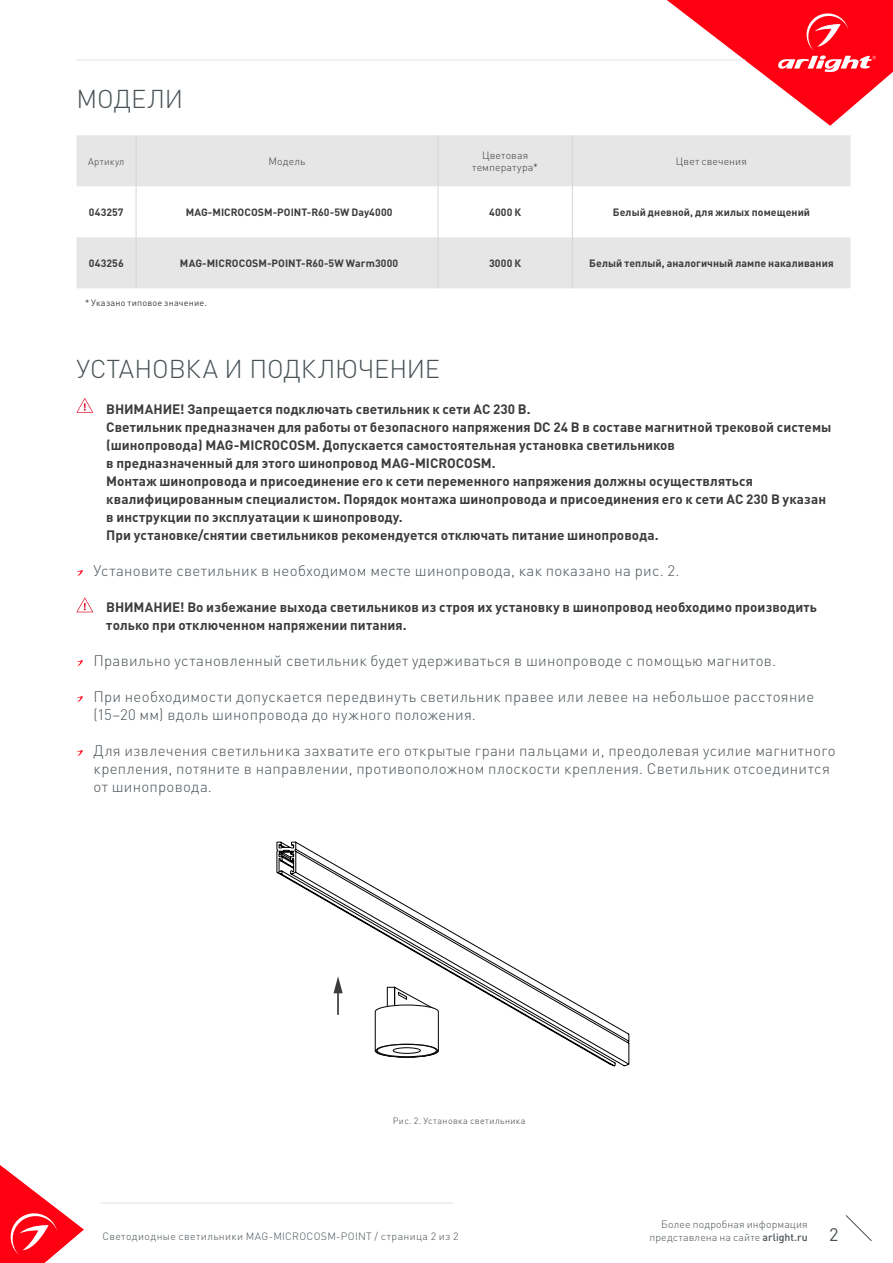
<style>
.page{position:relative;width:893px;height:1263px;background:#fff}
.page>*{position:absolute;margin:0;border:0;box-sizing:border-box;transform-origin:0 0}
.t1{font:300 25.5px "DIN Pro";letter-spacing:-.005em;color:#485156}
.t2{font:18px "DIN Pro";color:#485156}
.t3{font:300 15px/18px "DIN Pro";letter-spacing:.02em;color:#485156}
.t4{font:700 13.5px/18px "DIN Pro";letter-spacing:.005em;color:#3c3c3b}
.t5{font:700 10.5px "DIN Pro";letter-spacing:.01em;color:#3c3c3b}
.t6{font:300 10.5px "DIN Pro";letter-spacing:.03em;color:#485156}
.t7{font:300 10.5px/12.6px "DIN Pro";letter-spacing:.01em;color:#485156;text-align:right}
.t8{font:300 10.5px/12px "DIN Pro";letter-spacing:.01em;color:#3c3c3b;text-align:center}
.t9{font:300 9.75px "DIN Pro";letter-spacing:.025em;color:#3c3c3b}
.t10{font:300 9px "DIN Pro";letter-spacing:.04em;color:#3c3c3b}
.t11{font:9px "DIN Pro";letter-spacing:.025em;color:#3c3c3b}
.s1{font-weight:500}
</style>
<div class="page">
<svg style="left:667px;top:0;width:226px;height:126px"></svg>
<hr style="left:77px;top:60px;width:668px;height:1px;background:#e3e3e3">
<svg style="left:0;top:1165px;width:84px;height:98px"></svg>
<svg style="left:845px;top:1215px;width:27px;height:26px"></svg>
<hr style="left:101px;top:1203px;width:352px;height:1px;background:#e3e3e3">
<svg style="left:77px;top:135px;width:773px;height:153px;fill:#e6e6e6"></svg>
<hr style="left:136px;top:135px;width:1px;height:51px;background:#d5d5d5">
<hr style="left:438px;top:135px;width:1px;height:51px;background:#d5d5d5">
<hr style="left:572px;top:135px;width:1px;height:51px;background:#d5d5d5">
<hr style="left:136px;top:186px;width:1px;height:51px;background:#d5d5d5">
<hr style="left:438px;top:186px;width:1px;height:51px;background:#d5d5d5">
<hr style="left:572px;top:186px;width:1px;height:51px;background:#d5d5d5">
<hr style="left:136px;top:237px;width:1px;height:51px;background:#d5d5d5">
<hr style="left:438px;top:237px;width:1px;height:51px;background:#d5d5d5">
<hr style="left:572px;top:237px;width:1px;height:51px;background:#d5d5d5">
<svg style="left:77px;top:570px;width:6px;height:6px"></svg>
<svg style="left:77px;top:660px;width:6px;height:6px"></svg>
<svg style="left:77px;top:696px;width:6px;height:6px"></svg>
<svg style="left:77px;top:750px;width:6px;height:6px"></svg>
<svg style="left:77px;top:398px;width:16px;height:15px"></svg>
<svg style="left:77px;top:598px;width:16px;height:14px"></svg>
<svg style="left:277px;top:842px;width:352px;height:224px"></svg>
<hr style="left:337px;top:985px;width:2px;height:30px;background:#3c3c3b">
<svg style="left:330px;top:976px;width:16px;height:17px"></svg>
<svg style="left:375px;top:987px;width:64px;height:70px"></svg>
<svg style="left:376px;top:1044px;width:61px;height:13px"></svg>
<div style="left:376px;top:1044px;width:62px;height:13px;border:1px solid #000;border-radius:50%"></div>
<svg style="left:377px;top:1044px;width:59px;height:13px"></svg>
<div style="left:377px;top:1044px;width:59px;height:13px;border:1px solid #000;border-radius:50%"></div>
<div style="left:393px;top:1048px;width:27px;height:5px;background:#fff;border-radius:50%"></div>
<div style="left:393px;top:1047px;width:27px;height:6px;border:1px solid #000;border-radius:50%"></div>
<h1 class="t1" style="left:77px;top:81px;width:108px">МОДЕЛИ</h1>
<p class="t9" style="left:88px;top:154px;width:38px">Артикул</p>
<p class="t8" style="left:269px;top:155px;width:38px">Модель</p>
<p class="t8" style="left:472px;top:149px;width:67px">Цветовая температура*</p>
<p class="t8" style="left:676px;top:155px;width:72px">Цвет свечения</p>
<p class="t5" style="left:89px;top:205px;width:36px">043257</p>
<p class="t5" style="left:186px;top:205px;width:208px">MAG-MICROCOSM-POINT-R60-5W Day4000</p>
<p class="t5" style="left:489px;top:205px;width:34px">4000 К</p>
<p class="t5" style="left:613px;top:205px;width:199px">Белый дневной, для жилых помещений</p>
<p class="t5" style="left:89px;top:256px;width:36px">043256</p>
<p class="t5" style="left:180px;top:256px;width:220px">MAG-MICROCOSM-POINT-R60-5W Warm3000</p>
<p class="t5" style="left:489px;top:256px;width:34px">3000 К</p>
<p class="t5" style="left:589px;top:256px;width:246px">Белый теплый, аналогичный лампе накаливания</p>
<p class="t11" style="left:85px;top:296px;width:123px">* Указано типовое значение.</p>
<h1 class="t1" style="left:77px;top:351px;width:365px">УСТАНОВКА И ПОДКЛЮЧЕНИЕ</h1>
<p class="t4" style="left:106px;top:400px;width:727px">ВНИМАНИЕ! Запрещается подключать светильник к сети AC 230 В.<br>Светильник предназначен для работы от безопасного напряжения DC 24 В в составе магнитной трековой системы (шинопровода) MAG-MICROCOSM. Допускается самостоятельная установка светильников<br>в предназначенный для этого шинопровод MAG-MICROCOSM.<br>Монтаж шинопровода и присоединение его к сети переменного напряжения должны осуществляться квалифицированным специалистом. Порядок монтажа шинопровода и присоединения его к сети АС 230 В указан в инструкции по эксплуатации к шинопроводу.<br>При установке/снятии светильников рекомендуется отключать питание шинопровода.</p>
<p class="t3" style="left:94px;top:561px;width:587px">Установите светильник в необходимом месте шинопровода, как показано на рис. 2.</p>
<p class="t4" style="left:106px;top:598px;width:712px">ВНИМАНИЕ! Во избежание выхода светильников из строя их установку в шинопровод необходимо производить только при отключенном напряжении питания.</p>
<p class="t3" style="left:94px;top:651px;width:684px">Правильно установленный светильник будет удерживаться в шинопроводе с помощью магнитов.</p>
<p class="t3" style="left:94px;top:687px;width:722px">При необходимости допускается передвинуть светильник правее или левее на небольшое расстояние (15–20 мм) вдоль шинопровода до нужного положения.</p>
<p class="t3" style="left:94px;top:741px;width:744px">Для извлечения светильника захватите его открытые грани пальцами и, преодолевая усилие магнитного крепления, потяните в направлении, противоположном плоскости крепления. Светильник отсоединится от шинопровода.</p>
<p class="t10" style="left:393px;top:1115px;width:134px">Рис. 2. Установка светильника</p>
<p class="t7" style="left:649px;top:1217px;width:160px">Более подробная информация представлена на сайте <span class="s1">arlight.ru</span></p>
<p class="t6" style="left:102px;top:1229px;width:358px">Светодиодные светильники MAG-MICROCOSM-POINT / страница 2 из 2</p>
<h2 class="t2" style="left:829px;top:1222px;width:11px">2</h2>
</div>
